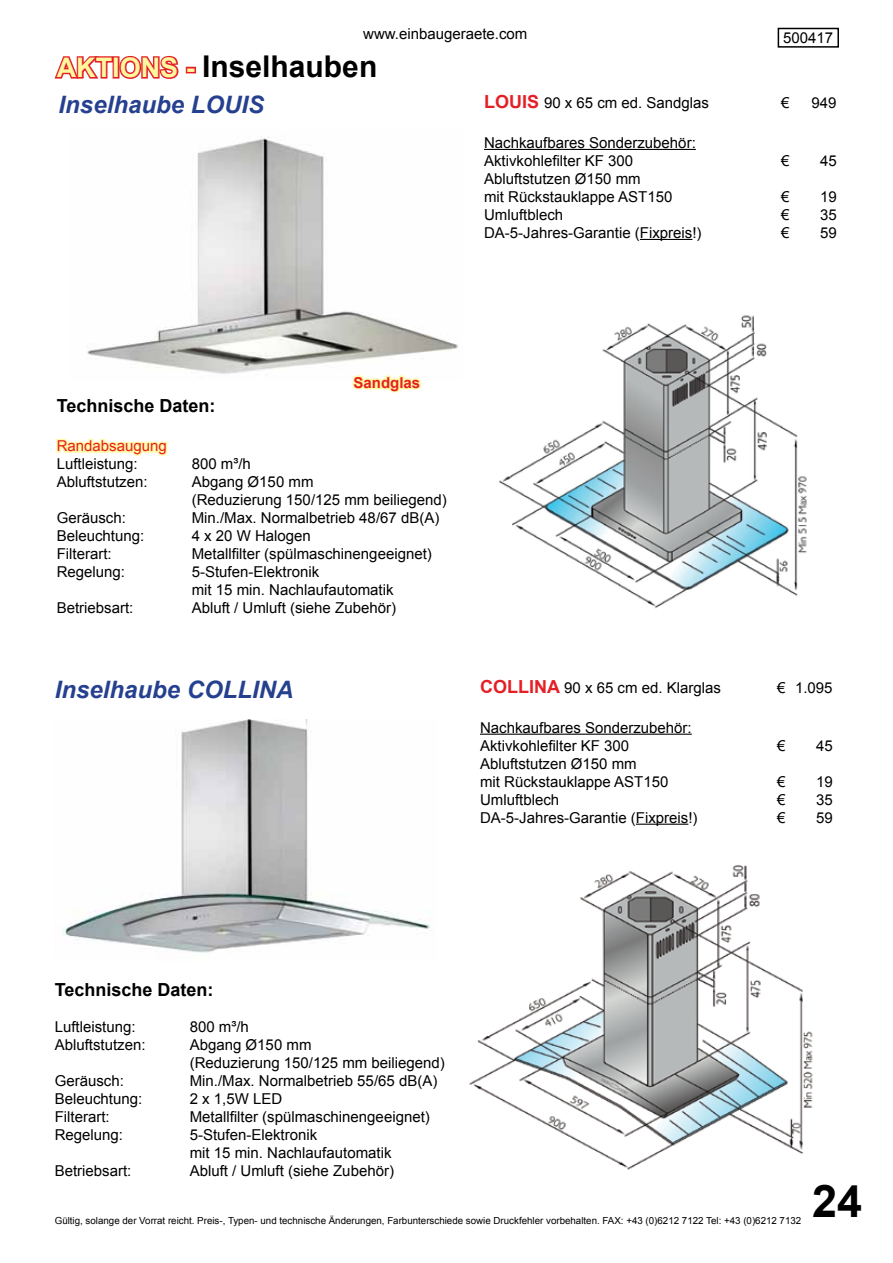
<style>
.page{position:relative;width:893px;height:1263px;background:#fff}
.page>*{position:absolute;margin:0;border:0;box-sizing:border-box;transform-origin:0 0}
.t1{font:700 45px "Arial";color:#000}
.t2{font:700 30px "Arial";color:#000}
.t3{font:italic 700 24px "Arial";color:#25408f}
.t4{font:700 18px "Arial";color:#000}
.t5{font:15px/18px "Arial";color:#000}
.t6{font:15px "Arial";color:#e41f26}
.t7{font:700 15px "Arial";color:#e41f26}
.t8{font:9.75px "Arial";color:#000}
.s1{font-size:27px;color:#fff89f}
.s2{font-weight:700;font-size:18px;color:#e41f26}
</style>
<div class="page">
<div style="left:778px;top:28px;width:61px;height:20px;border:2px solid #000"></div>
<img style="left:63px;top:719px;width:368px;height:234px">
<img style="left:469px;top:865px;width:344px;height:305px">
<hr style="left:480px;top:734px;width:212px;height:1px;background:#000">
<hr style="left:636px;top:824px;width:52px;height:1px;background:#000">
<svg style="left:54px;top:55px;width:125px;height:24px"></svg>
<div style="left:186px;top:67px;width:10px;height:6px;border:3px solid #e41f26"></div>
<hr style="left:484px;top:149px;width:212px;height:1px;background:#000">
<hr style="left:640px;top:239px;width:52px;height:1px;background:#000">
<img style="left:87px;top:137px;width:371px;height:237px">
<svg style="left:56px;top:438px;width:112px;height:18px"></svg>
<img style="left:499px;top:315px;width:308px;height:294px">
<svg style="left:350px;top:364px;width:73px;height:29px"></svg>
<p class="t5" style="left:363px;top:25px;width:166px">www.einbaugeraete.com</p>
<p class="t5" style="left:783px;top:29px;width:52px">500417</p>
<h2 class="t2" style="left:57px;top:47px;width:322px"><span class="s1">AKTIONS -</span> Inselhauben</h2>
<h3 class="t3" style="left:59px;top:88px;width:207px">Inselhaube LOUIS</h3>
<p class="t5" style="left:484px;top:94px;width:227px"><span class="s2">LOUIS</span> 90 x 65 cm ed. Sandglas</p>
<p class="t5" style="left:781px;top:94px;width:10px">€</p>
<p class="t5" style="left:812px;top:94px;width:27px">949</p>
<p class="t5" style="left:484px;top:134px;width:213px">Nachkaufbares Sonderzubehör:<br>Aktivkohlefilter KF 300</p>
<p class="t5" style="left:781px;top:152px;width:10px">€</p>
<p class="t5" style="left:820px;top:152px;width:18px">45</p>
<p class="t5" style="left:484px;top:170px;width:190px">Abluftstutzen Ø150 mm<br>mit Rückstauklappe AST150</p>
<p class="t5" style="left:781px;top:188px;width:10px">€</p>
<p class="t5" style="left:820px;top:188px;width:18px">19</p>
<p class="t5" style="left:484px;top:206px;width:81px">Umluftblech</p>
<p class="t5" style="left:781px;top:206px;width:10px">€</p>
<p class="t5" style="left:820px;top:206px;width:18px">35</p>
<p class="t5" style="left:484px;top:224px;width:219px">DA-5-Jahres-Garantie (Fixpreis!)</p>
<p class="t5" style="left:781px;top:224px;width:10px">€</p>
<p class="t5" style="left:820px;top:224px;width:18px">59</p>
<p class="t7" style="left:353px;top:373px;width:68px">Sandglas</p>
<p class="t4" style="left:57px;top:393px;width:160px">Technische Daten:</p>
<p class="t6" style="left:57px;top:436px;width:112px">Randabsaugung</p>
<p class="t5" style="left:57px;top:455px;width:82px">Luftleistung:</p>
<p class="t5" style="left:192px;top:455px;width:61px">800 m³/h</p>
<p class="t5" style="left:57px;top:473px;width:92px">Abluftstutzen:</p>
<p class="t5" style="left:192px;top:473px;width:257px">Abgang Ø150 mm<br>(Reduzierung 150/125 mm beiliegend)</p>
<p class="t5" style="left:57px;top:509px;width:71px">Geräusch:</p>
<p class="t5" style="left:192px;top:509px;width:249px">Min./Max. Normalbetrieb 48/67 dB(A)</p>
<p class="t5" style="left:57px;top:527px;width:89px">Beleuchtung:</p>
<p class="t5" style="left:192px;top:527px;width:121px">4 x 20 W Halogen</p>
<p class="t5" style="left:57px;top:545px;width:57px">Filterart:</p>
<p class="t5" style="left:192px;top:545px;width:242px">Metallfilter (spülmaschinengeeignet)</p>
<p class="t5" style="left:57px;top:563px;width:70px">Regelung:</p>
<p class="t5" style="left:192px;top:563px;width:203px">5-Stufen-Elektronik<br>mit 15 min. Nachlaufautomatik</p>
<p class="t5" style="left:57px;top:599px;width:78px">Betriebsart:</p>
<p class="t5" style="left:192px;top:599px;width:206px">Abluft / Umluft (siehe Zubehör)</p>
<h3 class="t3" style="left:55px;top:674px;width:240px">Inselhaube COLLINA</h3>
<p class="t5" style="left:480px;top:679px;width:242px"><span class="s2">COLLINA</span> 90 x 65 cm ed. Klarglas</p>
<p class="t5" style="left:777px;top:679px;width:57px">€ 1.095</p>
<p class="t5" style="left:480px;top:718px;width:213px">Nachkaufbares Sonderzubehör:<br>Aktivkohlefilter KF 300</p>
<p class="t5" style="left:777px;top:736px;width:10px">€</p>
<p class="t5" style="left:816px;top:736px;width:18px">45</p>
<p class="t5" style="left:480px;top:754px;width:190px">Abluftstutzen Ø150 mm<br>mit Rückstauklappe AST150</p>
<p class="t5" style="left:777px;top:772px;width:10px">€</p>
<p class="t5" style="left:816px;top:772px;width:18px">19</p>
<p class="t5" style="left:480px;top:790px;width:81px">Umluftblech</p>
<p class="t5" style="left:777px;top:790px;width:10px">€</p>
<p class="t5" style="left:816px;top:790px;width:18px">35</p>
<p class="t5" style="left:480px;top:808px;width:219px">DA-5-Jahres-Garantie (Fixpreis!)</p>
<p class="t5" style="left:777px;top:808px;width:10px">€</p>
<p class="t5" style="left:816px;top:808px;width:18px">59</p>
<p class="t4" style="left:55px;top:977px;width:160px">Technische Daten:</p>
<p class="t5" style="left:55px;top:1017px;width:82px">Luftleistung:</p>
<p class="t5" style="left:190px;top:1017px;width:61px">800 m³/h</p>
<p class="t5" style="left:55px;top:1035px;width:92px">Abluftstutzen:</p>
<p class="t5" style="left:190px;top:1035px;width:257px">Abgang Ø150 mm<br>(Reduzierung 150/125 mm beiliegend)</p>
<p class="t5" style="left:55px;top:1071px;width:71px">Geräusch:</p>
<p class="t5" style="left:190px;top:1071px;width:249px">Min./Max. Normalbetrieb 55/65 dB(A)</p>
<p class="t5" style="left:55px;top:1089px;width:89px">Beleuchtung:</p>
<p class="t5" style="left:190px;top:1089px;width:94px">2 x 1,5W LED</p>
<p class="t5" style="left:55px;top:1107px;width:57px">Filterart:</p>
<p class="t5" style="left:190px;top:1107px;width:242px">Metallfilter (spülmaschinengeeignet)</p>
<p class="t5" style="left:55px;top:1125px;width:70px">Regelung:</p>
<p class="t5" style="left:190px;top:1125px;width:203px">5-Stufen-Elektronik<br>mit 15 min. Nachlaufautomatik</p>
<p class="t5" style="left:55px;top:1161px;width:78px">Betriebsart:</p>
<p class="t5" style="left:190px;top:1161px;width:206px">Abluft / Umluft (siehe Zubehör)</p>
<p class="t8" style="left:55px;top:1214px;width:748px">Gültig, solange der Vorrat reicht. Preis-, Typen- und technische Änderungen, Farbunterschiede sowie Druckfehler vorbehalten. FAX: +43 (0)6212 7122 Tel: +43 (0)6212 7132</p>
<h1 class="t1" style="left:812px;top:1171px;width:52px">24</h1>
</div>
